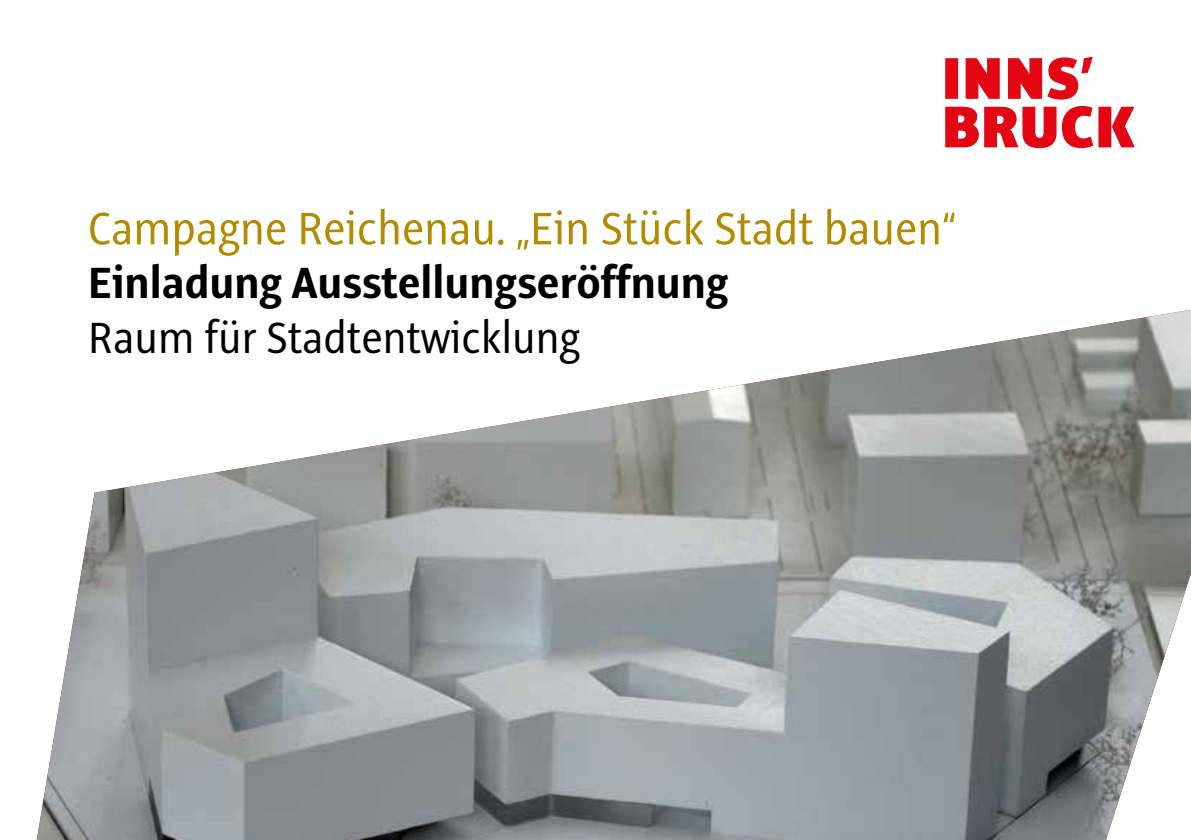
<style>
.page{position:relative;width:1191px;height:840px;background:#fff}
.page>*{position:absolute;margin:0;border:0;box-sizing:border-box;transform-origin:0 0}
.t1{font:50px "Alto Con";color:#b48a00}
.t2{font:700 48px "Alto Con";color:#000}
.t3{font:48px "Alto Con";color:#000}
</style>
<div class="page">
<img style="left:37px;top:309px;width:1154px;height:530px">
<svg style="left:945px;top:106px;width:189px;height:42px"></svg>
<svg style="left:945px;top:57px;width:147px;height:42px"></svg>
<p class="t1" style="left:88px;top:199px;width:869px">Campagne Reichenau. „Ein Stück Stadt bauen“</p>
<p class="t2" style="left:88px;top:254px;width:642px">Einladung Ausstellungseröffnung</p>
<p class="t3" style="left:88px;top:309px;width:494px">Raum für Stadtentwicklung</p>
</div>
